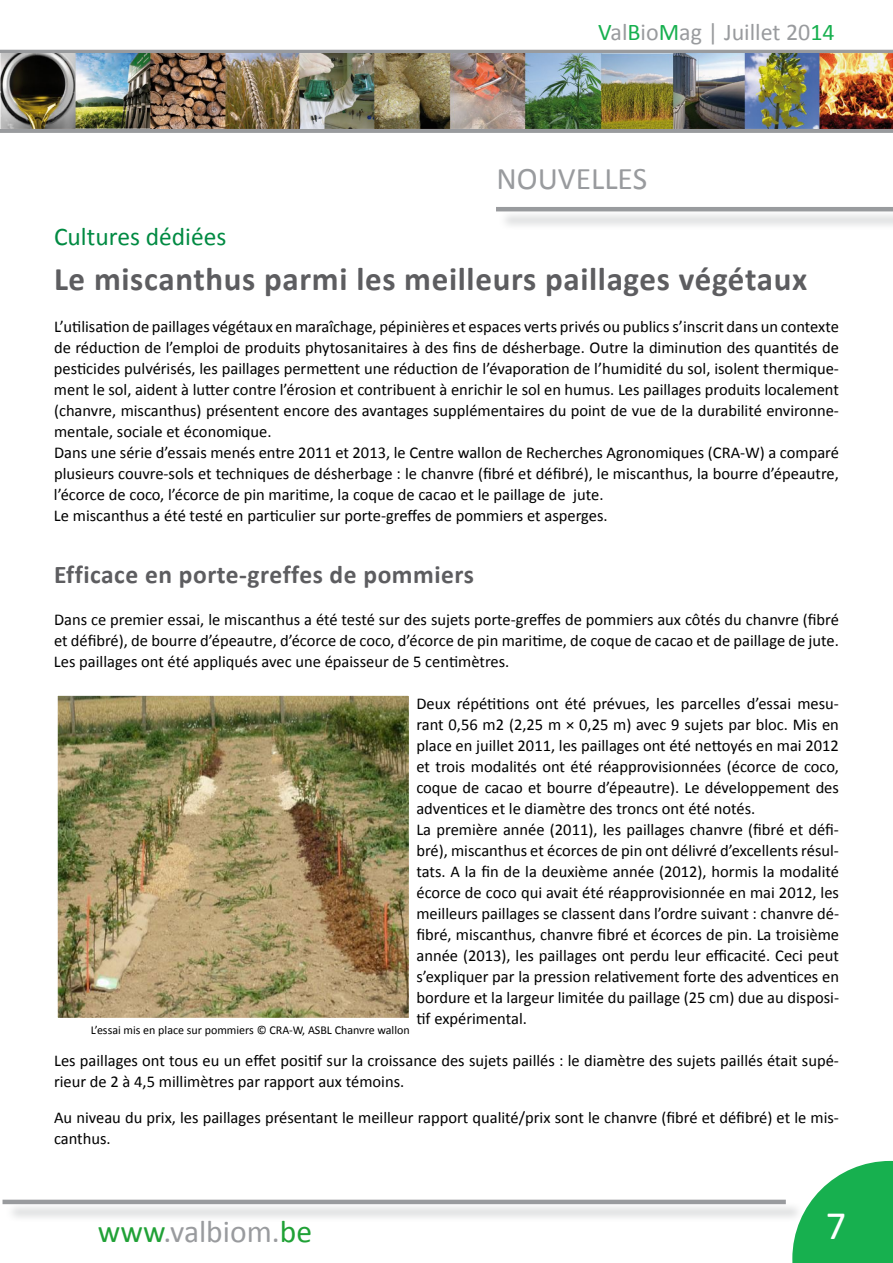
<style>
.page{position:relative;width:893px;height:1263px;background:#fff}
.page>*{position:absolute;margin:0;border:0;box-sizing:border-box;transform-origin:0 0}
.t1{font:40.5px "Calibri";color:#fff}
.t2{font:700 33px "Calibri";letter-spacing:.02em;color:#5d5d60}
.t3{font:31.5px "Calibri";color:#999b9e}
.t4{font:700 25.5px "Calibri";letter-spacing:.02em;color:#5d5d60}
.t5{font:25.5px "Calibri";color:#008a42}
.t6{font:24px "Calibri";color:#999b9e}
.t7{font:16.5px/21px "Calibri";color:#000}
.t8{font:12px "Calibri";color:#000}
.s1{color:#17b04f}
.s2{color:#20a136}
</style>
<div class="page">
<svg style="left:792px;top:1161px;width:101px;height:102px"></svg>
<div style="left:5px;top:1202px;width:799px;height:21px;background:#b1b4b6;opacity:.75"></div>
<hr style="left:3px;top:1200px;width:783px;height:4px;background:#999b9e">
<div style="left:0;top:128px;width:893px;height:5px;background:#999b9e"></div>
<hr style="left:0;top:50px;width:893px;height:4px;background:#999b9e">
<img style="left:0;top:53px;width:893px;height:75px">
<div style="left:499px;top:209px;width:394px;height:21px;background:#b1b4b6;opacity:.75"></div>
<hr style="left:496px;top:207px;width:397px;height:4px;background:#999b9e">
<img style="left:59px;top:697px;width:348px;height:319px">
<div style="left:50px;top:688px;width:366px;height:337px;border:8px solid #fff"></div>
<h3 class="t6" style="left:598px;top:17px;width:238px"><span class="s1">V</span>al<span class="s1">B</span>io<span class="s1">M</span>ag | Juillet 20<span class="s1">14</span></h3>
<h3 class="t3" style="left:496px;top:159px;width:152px">NOUVELLES</h3>
<h3 class="t5" style="left:54px;top:220px;width:174px">Cultures dédiées</h3>
<h2 class="t2" style="left:54px;top:258px;width:755px">Le miscanthus parmi les meilleurs paillages végétaux</h2>
<p class="t7" style="left:54px;top:316px;width:786px">L’utilisation de paillages végétaux en maraîchage, pépinières et espaces verts privés ou publics s’inscrit dans un contexte de réduction de l’emploi de produits phytosanitaires à des fins de désherbage. Outre la diminution des quantités de pesticides pulvérisés, les paillages permettent une réduction de l’évaporation de l’humidité du sol, isolent thermique&shy;ment le sol, aident à lutter contre l’érosion et contribuent à enrichir le sol en humus. Les paillages produits localement (chanvre, miscanthus) présentent encore des avantages supplémentaires du point de vue de la durabilité environne&shy;mentale, sociale et économique.<br>Dans une série d’essais menés entre 2011 et 2013, le Centre wallon de Recherches Agronomiques (CRA-W) a comparé plusieurs couvre-sols et techniques de désherbage : le chanvre (fibré et défibré), le miscanthus, la bourre d’épeautre, l’écorce de coco, l’écorce de pin maritime, la coque de cacao et le paillage de jute.<br>Le miscanthus a été testé en particulier sur porte-greffes de pommiers et asperges.</p>
<h3 class="t4" style="left:54px;top:558px;width:421px">Efficace en porte-greffes de pommiers</h3>
<p class="t7" style="left:54px;top:609px;width:786px;text-align:justify">Dans ce premier essai, le miscanthus a été testé sur des sujets porte-greffes de pommiers aux côtés du chanvre (fibré et défibré), de bourre d’épeautre, d’écorce de coco, d’écorce de pin maritime, de coque de cacao et de paillage de jute.<br>Les paillages ont été appliqués avec une épaisseur de 5 centimètres.</p>
<p class="t7" style="left:416px;top:693px;width:424px">Deux répétitions ont été prévues, les parcelles d’essai mesu&shy;rant 0,56 m2 (2,25 m × 0,25 m) avec 9 sujets par bloc. Mis en place en juillet 2011, les paillages ont été nettoyés en mai 2012 et trois modalités ont été réapprovisionnées (écorce de coco, coque de cacao et bourre d’épeautre). Le développement des adventices et le diamètre des troncs ont été notés.<br>La première année (2011), les paillages chanvre (fibré et défi&shy;bré), miscanthus et écorces de pin ont délivré d’excellents résul&shy;tats. A la fin de la deuxième année (2012), hormis la modalité écorce de coco qui avait été réapprovisionnée en mai 2012, les meilleurs paillages se classent dans l’ordre suivant : chanvre dé&shy;fibré, miscanthus, chanvre fibré et écorces de pin. La troisième année (2013), les paillages ont perdu leur efficacité. Ceci peut s’expliquer par la pression relativement forte des adventices en bordure et la largeur limitée du paillage (25 cm) due au disposi&shy;tif expérimental.</p>
<p class="t7" style="left:54px;top:1050px;width:786px">Les paillages ont tous eu un effet positif sur la croissance des sujets paillés : le diamètre des sujets paillés était supé&shy;rieur de 2 à 4,5 millimètres par rapport aux témoins.</p>
<p class="t7" style="left:54px;top:1107px;width:786px">Au niveau du prix, les paillages présentant le meilleur rapport qualité/prix sont le chanvre (fibré et défibré) et le mis&shy;canthus.</p>
<p class="t8" style="left:91px;top:1023px;width:321px">L’essai mis en place sur pommiers © CRA-W, ASBL Chanvre wallon</p>
<h3 class="t3" style="left:98px;top:1212px;width:216px"><span class="s2">www</span>.valbiom.<span class="s2">be</span></h3>
<h1 class="t1" style="left:826px;top:1200px;width:22px">7</h1>
</div>
